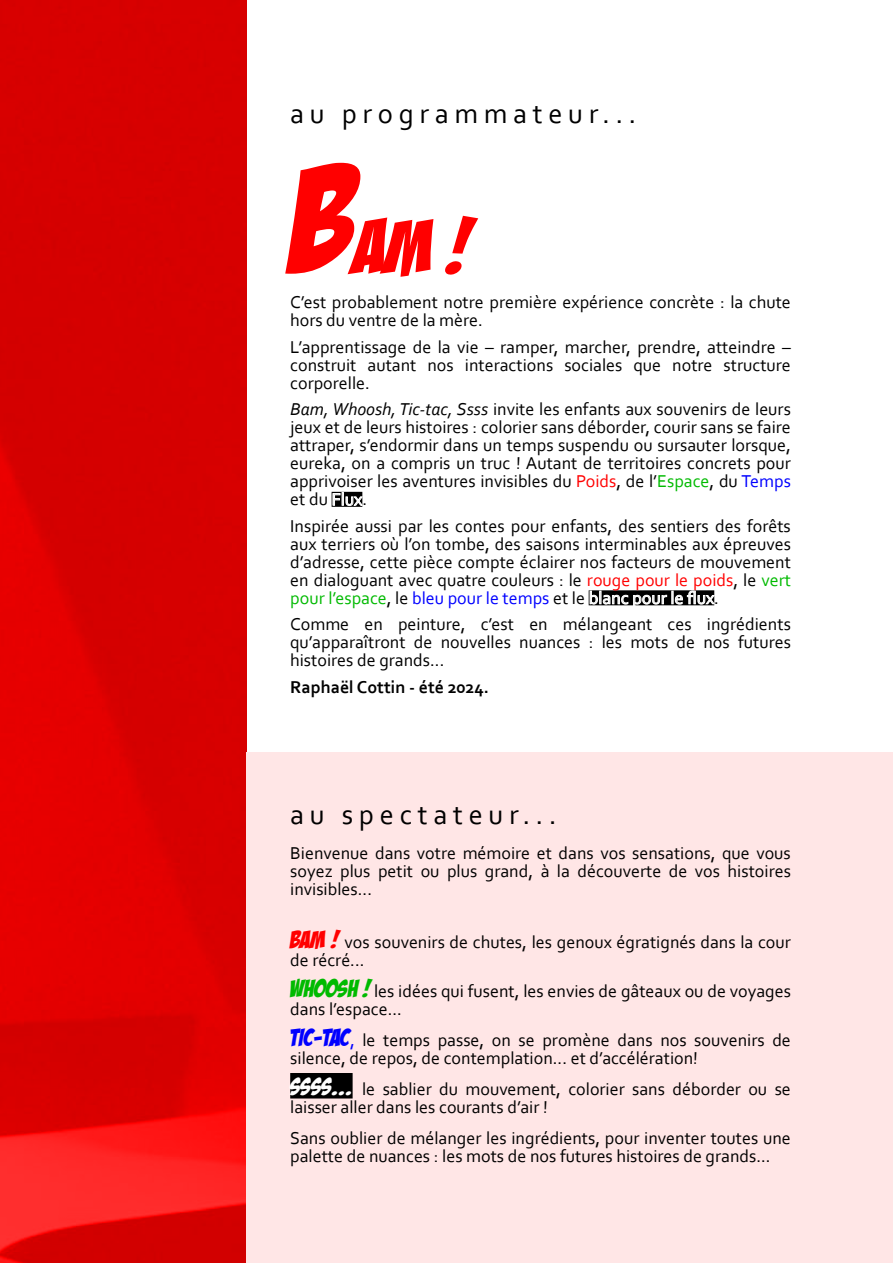
<style>
.page{position:relative;width:893px;height:1263px;background:#fff}
.page>*{position:absolute;margin:0;border:0;box-sizing:border-box;transform-origin:0 0}
.t1{font:75px "Bada Boom BB";color:#f00}
.t2{font:28.5px "Corbel";letter-spacing:.2em;color:#000}
.t3{font:18px/18px "Corbel";color:#000}
.t4{font:700 18px "Corbel";color:#000}
.s1{font-size:150px}
.s2{font-style:italic}
.s3{color:#f00}
.s4{color:#00ba00}
.s5{color:#00f}
.s6{color:#fff}
.s7{font-family:"Bada Boom BB";font-size:24px;color:#f00}
.s8{font-family:"Bada Boom BB";font-size:24px;color:#00ba00}
.s9{font-family:"Bada Boom BB";font-size:24px;color:#00f}
.s10{font-family:"Bada Boom BB";font-size:24px;color:#fff}
</style>
<div class="page">
<div style="left:247px;top:752px;width:646px;height:511px;background:#ffe6e6"></div>
<svg style="left:0;top:0;width:247px;height:1263px;fill:#d70000"></svg>
<svg style="left:332px;top:492px;width:30px;height:15px"></svg>
<svg style="left:332px;top:493px;width:31px;height:13px"></svg>
<svg style="left:589px;top:590px;width:126px;height:16px"></svg>
<div style="left:290px;top:1073px;width:63px;height:25px;background:#000"></div>
<h2 class="t2" style="left:290px;top:96px;width:348px">au programmateur...</h2>
<h1 class="t1" style="left:290px;top:207px;width:181px"><span class="s1">B</span>am !</h1>
<p class="t3" style="left:290px;top:293px;width:502px">C’est probablement notre première expérience concrète : la chute hors du ventre de la mère.</p>
<p class="t3" style="left:290px;top:337px;width:502px;text-align:justify">L’apprentissage de la vie – ramper, marcher, prendre, atteindre – construit autant nos interactions sociales que notre structure corporelle.</p>
<p class="t3" style="left:290px;top:400px;width:502px;text-align:justify"><span class="s2">Bam, Whoosh, Tic-tac, Ssss</span> invite les enfants aux souvenirs de leurs jeux et de leurs histoires : colorier sans déborder, courir sans se faire attraper, s’endormir dans un temps suspendu ou sursauter lorsque, eureka, on a compris un truc ! Autant de territoires concrets pour apprivoiser les aventures invisibles du <span class="s3">Poids</span>, de l’<span class="s4">Espace</span>, du <span class="s5">Temps </span>et du <span class="s6">Flux</span>.</p>
<p class="t3" style="left:290px;top:516px;width:502px;text-align:justify">Inspirée aussi par les contes pour enfants, des sentiers des forêts aux terriers où l’on tombe, des saisons interminables aux épreuves d’adresse, cette pièce compte éclairer nos facteurs de mouvement en dialoguant avec quatre couleurs : le <span class="s3">rouge pour le poids</span>, le <span class="s4">vert pour l’espace</span>, le <span class="s5">bleu pour le temps</span> et le <span class="s6">blanc pour le flux</span>.</p>
<p class="t3" style="left:290px;top:615px;width:502px;text-align:justify">Comme en peinture, c’est en mélangeant ces ingrédients qu’apparaîtront de nouvelles nuances : les mots de nos futures histoires de grands...</p>
<p class="t4" style="left:290px;top:676px;width:200px">Raphaël Cottin - été 2024.</p>
<h2 class="t2" style="left:290px;top:797px;width:268px">au spectateur...</h2>
<p class="t3" style="left:290px;top:844px;width:502px;text-align:justify">Bienvenue dans votre mémoire et dans vos sensations, que vous soyez plus petit ou plus grand, à la découverte de vos histoires invisibles...</p>
<p class="t3" style="left:290px;top:933px;width:502px"><span class="s7">BAM !</span> vos souvenirs de chutes, les genoux égratignés dans la cour de récré...</p>
<p class="t3" style="left:290px;top:982px;width:502px"><span class="s8">WHOOSH !</span> les idées qui fusent, les envies de gâteaux ou de voyages dans l’espace...</p>
<p class="t3" style="left:290px;top:1030px;width:502px"><span class="s9">TIC-TAC</span><span class="s5">,</span> le temps passe, on se promène dans nos souvenirs de silence, de repos, de contemplation... et d’accélération!</p>
<p class="t3" style="left:290px;top:1079px;width:502px"><span class="s10">SSSS...</span> le sablier du mouvement, colorier sans déborder ou se laisser aller dans les courants d’air !</p>
<p class="t3" style="left:290px;top:1128px;width:502px">Sans oublier de mélanger les ingrédients, pour inventer toutes une palette de nuances : les mots de nos futures histoires de grands...</p>
</div>
